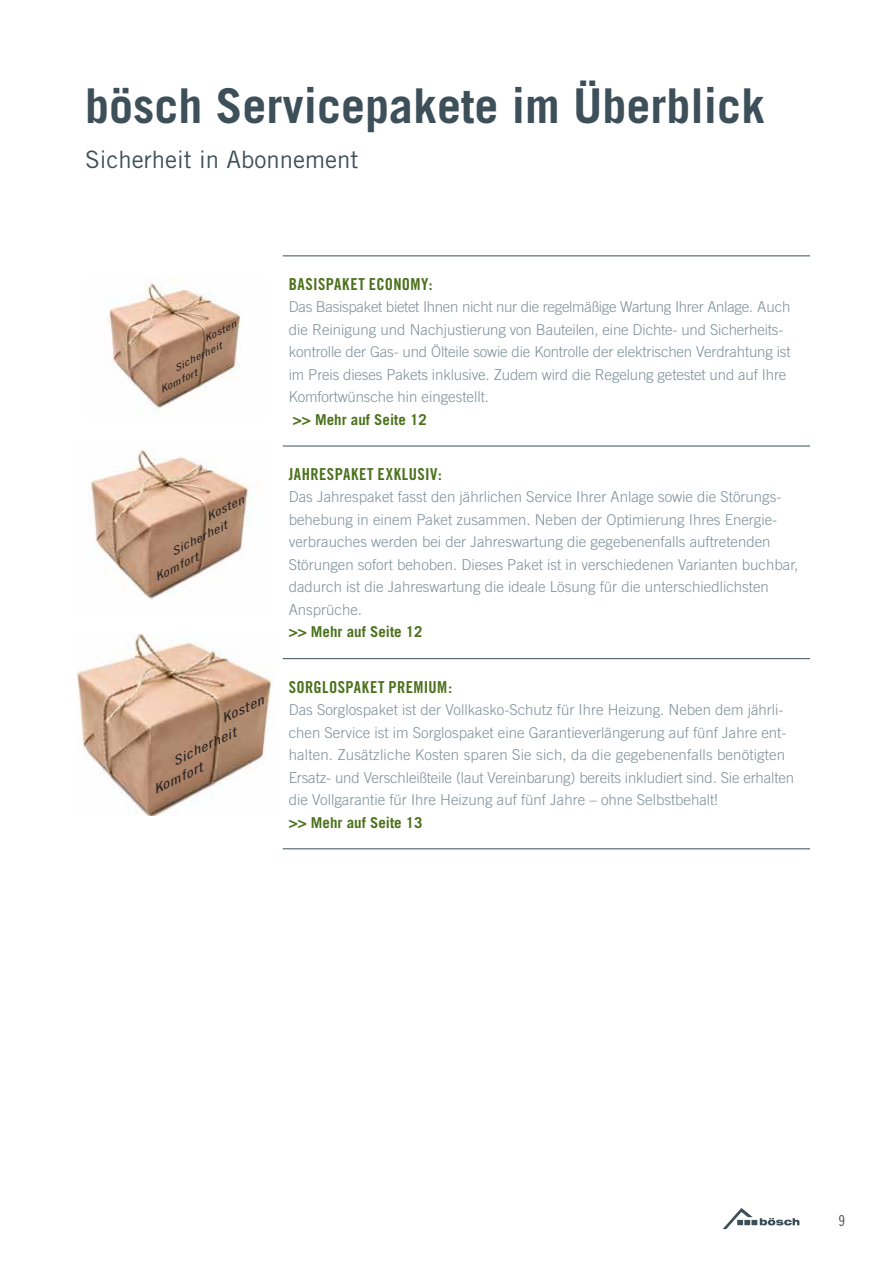
<style>
.page{position:relative;width:893px;height:1263px;background:#fff}
.page>*{position:absolute;margin:0;border:0;box-sizing:border-box;transform-origin:0 0}
.t1{font:700 48px "Trade Gothic";color:#3d4f59}
.t2{font:24px "Trade Gothic";color:#3d4f59}
.t3{font:16.5px "Trade Gothic Bold Cond Twenty";letter-spacing:.03em;color:#4b711c}
.t4{font:300 15px/22.5px "Trade Gothic";color:#7f919a}
.t5{font:700 15px "Trade Gothic";color:#4b711c}
.t6{font:15px "Trade Gothic Cond Eighteen";color:#4b4c4d}
.t7{font:italic 12.75px "Trade Gothic Cond Eighteen";color:#231f20;scale:1.48 1}
.t8{font:italic 11.25px "Trade Gothic Cond Eighteen";color:#231f20;scale:1.48 1}
.t9{font:italic 9.6px "Trade Gothic Cond Eighteen";color:#231f20;scale:1.48 1}
</style>
<div class="page">
<svg style="left:723px;top:1208px;width:76px;height:21px"></svg>
<hr style="left:283px;top:256px;width:527px;height:1px;background:#3d4f59">
<hr style="left:283px;top:446px;width:527px;height:1px;background:#3d4f59">
<hr style="left:283px;top:658px;width:527px;height:1px;background:#3d4f59">
<hr style="left:283px;top:848px;width:527px;height:1px;background:#3d4f59">
<img style="left:109px;top:279px;width:132px;height:131px">
<img style="left:88px;top:449px;width:162px;height:151px">
<img style="left:77px;top:634px;width:196px;height:182px">
<h1 class="t1" style="left:85px;top:77px;width:682px">bösch Servicepakete im Überblick</h1>
<h2 class="t2" style="left:85px;top:145px;width:275px">Sicherheit in Abonnement</h2>
<p class="t9" style="left:202px;top:334px;width:25px;rotate:-27deg">Kosten</p>
<p class="t9" style="left:172px;top:363px;width:37px;rotate:-27deg">Sicherheit</p>
<p class="t9" style="left:158px;top:385px;width:29px;rotate:-27deg">Komfort</p>
<p class="t8" style="left:204px;top:511px;width:29px;rotate:-27deg">Kosten</p>
<p class="t8" style="left:169px;top:546px;width:43px;rotate:-27deg">Sicherheit</p>
<p class="t8" style="left:152px;top:571px;width:34px;rotate:-27deg">Komfort</p>
<p class="t7" style="left:219px;top:712px;width:32px;rotate:-26deg">Kosten</p>
<p class="t7" style="left:170px;top:755px;width:48px;rotate:-26deg">Sicherheit</p>
<p class="t7" style="left:151px;top:783px;width:38px;rotate:-26deg">Komfort</p>
<p class="t3" style="left:289px;top:274px;width:18px">BASISPAKET</p>
<p class="t3" style="left:369px;top:274px;width:18px">ECONOM</p>
<p class="t3" style="left:421px;top:274px;width:13px">Y:</p>
<p class="t4" style="left:289px;top:295px;width:503px">Das Basispaket bietet Ihnen nicht nur die regelmäßige Wartung Ihrer Anlage. Auch die Reinigung und Nachjustierung von Bauteilen, eine Dichte- und Sicherheits&shy;kontrolle der Gas- und Ölteile sowie die Kontrolle der elektrischen Verdrahtung ist im Preis dieses Pakets inklusive. Zudem wird die Regelung getestet und auf Ihre Komfortwünsche hin eingestellt.</p>
<p class="t5" style="left:293px;top:410px;width:135px">&gt;&gt; Mehr auf Seite 12</p>
<p class="t3" style="left:289px;top:464px;width:14px">JAHRESPAKET</p>
<p class="t3" style="left:378px;top:464px;width:24px">EXKLUSI</p>
<p class="t3" style="left:430px;top:464px;width:13px">V:</p>
<p class="t4" style="left:289px;top:486px;width:511px">Das Jahrespaket fasst den jährlichen Service Ihrer Anlage sowie die Störungs&shy;behebung in einem Paket zusammen. Neben der Optimierung Ihres Energie&shy;verbrauches werden bei der Jahreswartung die gegebenenfalls auftretenden Störungen sofort behoben. Dieses Paket ist in verschiedenen Varianten buchbar, dadurch ist die Jahreswartung die ideale Lösung für die unterschiedlichsten Ansprüche.</p>
<p class="t5" style="left:289px;top:623px;width:135px">&gt;&gt; Mehr auf Seite 12</p>
<p class="t3" style="left:289px;top:677px;width:17px">SORGLOSPAKET</p>
<p class="t3" style="left:388px;top:677px;width:18px">PREMIUM</p>
<p class="t3" style="left:448px;top:677px;width:5px">:</p>
<p class="t4" style="left:289px;top:698px;width:507px">Das Sorglospaket ist der Vollkasko-Schutz für Ihre Heizung. Neben dem jährli&shy;chen Service ist im Sorglospaket eine Garantieverlängerung auf fünf Jahre ent&shy;halten. Zusätzliche Kosten sparen Sie sich, da die gegebenenfalls benötigten Ersatz- und Verschleißteile (laut Vereinbarung) bereits inkludiert sind. Sie erhalten die Vollgarantie für Ihre Heizung auf fünf Jahre – ohne Selbstbehalt!</p>
<p class="t5" style="left:289px;top:813px;width:135px">&gt;&gt; Mehr auf Seite 13</p>
<p class="t6" style="left:839px;top:1212px;width:8px">9</p>
</div>
